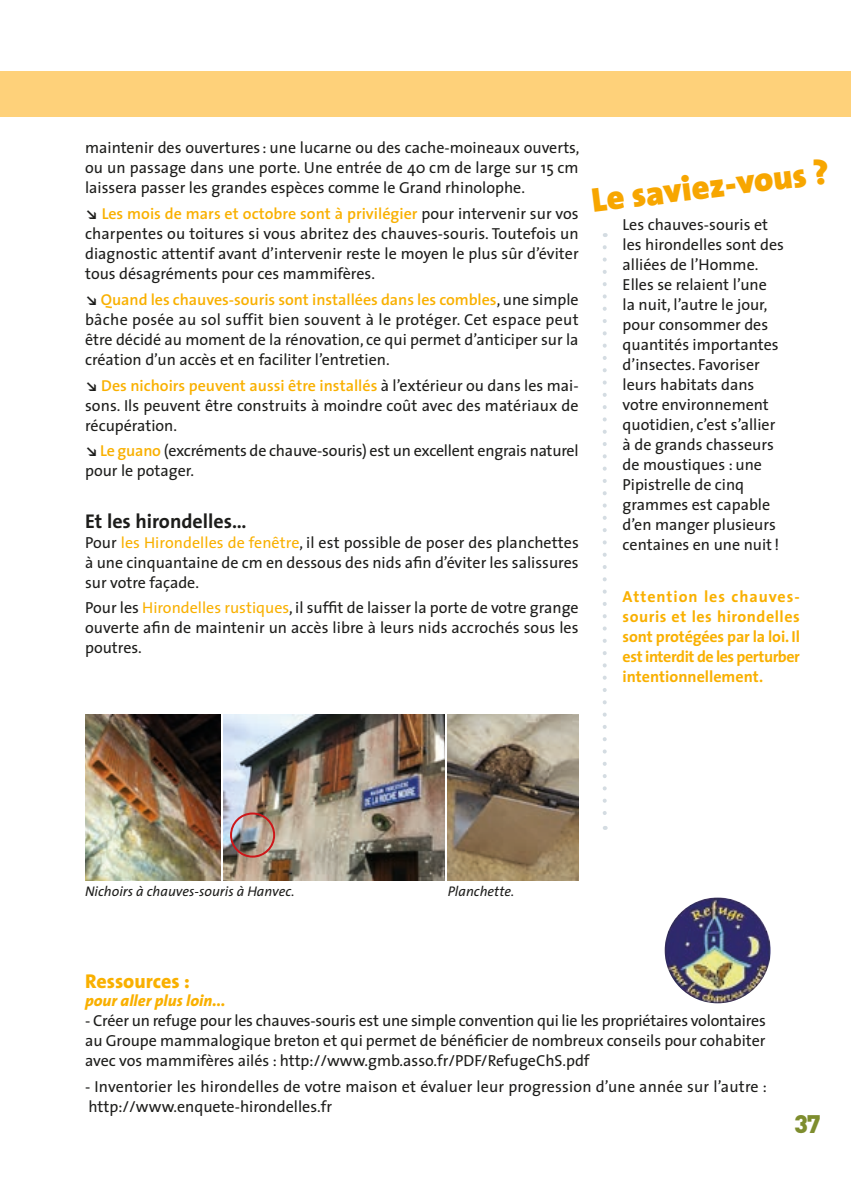
<style>
.page{position:relative;width:851px;height:1191px;background:#fff}
.page>*{position:absolute;margin:0;border:0;box-sizing:border-box;transform-origin:0 0}
.t1{font:900 34.6px "The Sans";color:#f7a600}
.t2{font:900 25px "DIN";color:#7e8d2e}
.t3{font:700 20px "The Sans";color:#1d1d1b}
.t4{font:800 20px "The Sans";color:#f9b000}
.t5{font:16px/20px "The Sans";color:#1d1d1b;text-align:justify}
.t6{font:700 16px/20px "The Sans";letter-spacing:-.01em;color:#f9b000;text-align:justify}
.t7{font:italic 800 16px "The Sans";color:#f9b000}
.t8{font:600 15.8px "The Sans";color:#f9b000}
.t9{font:italic 14px "The Sans";color:#1d1d1b}
.s1{font-family:"Flesh Plain";font-weight:400;color:#1d1d1b}
.s2{font-weight:400;font-size:16px;color:#1d1d1b}
.s3{font-family:"Flesh Plain";font-size:15.8px}
.s4{font-weight:600;font-size:15.8px;color:#f9b000}
.s5{font-size:15.8px;color:#f9b000}
</style>
<div class="page">
<div style="left:0;top:71px;width:850px;height:45px;background:#fed17a"></div>
<svg style="left:602px;top:247px;width:4px;height:583px"></svg>
<img style="left:447px;top:714px;width:131px;height:166px">
<img style="left:85px;top:714px;width:135px;height:166px">
<img style="left:223px;top:714px;width:222px;height:166px">
<div style="left:230px;top:812px;width:45px;height:45px;border:2px solid #cd171a;border-radius:50%"></div>
<img style="left:664px;top:897px;width:106px;height:106px;border-radius:53px">
<p class="t5" style="left:85px;top:138px;width:495px">maintenir des ouvertures : une lucarne ou des cache-moineaux ouverts, ou un passage dans une porte. Une entrée de 40 cm de large sur 15 cm laissera passer les grandes espèces comme le Grand rhinolophe.</p>
<p class="t8" style="left:85px;top:201px;width:495px"><span class="s1">K</span> Les mois de mars et octobre sont à privilégier <span class="s2">pour intervenir sur vos</span></p>
<p class="t5" style="left:85px;top:223px;width:495px">charpentes ou toitures si vous abritez des chauves-souris. Toutefois un diagnostic attentif avant d’intervenir reste le moyen le plus sûr d’éviter tous désagréments pour ces mammifères.</p>
<p class="t8" style="left:85px;top:286px;width:495px"><span class="s1">K</span> Quand les chauves-souris sont installées dans les combles<span class="s2">, une simple</span></p>
<p class="t5" style="left:85px;top:309px;width:495px">bâche posée au sol suffit bien souvent à le protéger. Cet espace peut être décidé au moment de la rénovation, ce qui permet d’anticiper sur la création d’un accès et en faciliter l’entretien.</p>
<p class="t8" style="left:85px;top:372px;width:495px"><span class="s1">K</span> Des nichoirs peuvent aussi être installés <span class="s2">à l’extérieur ou dans les mai-</span></p>
<p class="t5" style="left:85px;top:395px;width:495px">sons. Ils peuvent être construits à moindre coût avec des matériaux de récupération.</p>
<p class="t5" style="left:85px;top:440px;width:495px"><span class="s3">K</span> <span class="s4">Le guano</span> (excréments de chauve-souris) est un excellent engrais naturel pour le potager.</p>
<p class="t3" style="left:85px;top:504px;width:163px">Et les hirondelles…</p>
<p class="t5" style="left:85px;top:532px;width:495px">Pour <span class="s5">les Hirondelles de fenêtre</span>, il est possible de poser des planchettes à une cinquantaine de cm en dessous des nids afin d’éviter les salissures sur votre façade.</p>
<p class="t5" style="left:85px;top:597px;width:495px">Pour les <span class="s5">Hirondelles rustiques</span>, il suffit de laisser la porte de votre grange ouverte afin de maintenir un accès libre à leurs nids accrochés sous les poutres.</p>
<h1 class="t1" style="left:588px;top:171px;width:241px;rotate:-7deg">Le saviez-vous ?</h1>
<p class="t5" style="left:622px;top:214px;width:163px;text-align:left">Les chauves-souris et les hirondelles sont des alliées de l’Homme.<br>Elles se relaient l’une<br>la nuit, l’autre le jour, pour consommer des quantités importantes d’insectes. Favoriser leurs habitats dans votre environnement quotidien, c’est s’allier à de grands chasseurs de moustiques : une<br>Pipistrelle de cinq grammes est capable d’en manger plusieurs centaines en une nuit!</p>
<p class="t6" style="left:622px;top:586px;width:179px">Attention les chauves&shy;souris et les hirondelles sont protégées par la loi. Il est interdit de les perturber intentionnellement.</p>
<p class="t9" style="left:85px;top:879px;width:211px">Nichoirs à chauves-souris à Hanvec.</p>
<p class="t9" style="left:447px;top:879px;width:68px">Planchette.</p>
<p class="t4" style="left:85px;top:964px;width:106px">Ressources :</p>
<p class="t7" style="left:85px;top:987px;width:142px">pour aller plus loin...</p>
<p class="t5" style="left:85px;top:1010px;width:682px">- Créer un refuge pour les chauves-souris est une simple convention qui lie les propriétaires volontaires au Groupe mammalogique breton et qui permet de bénéficier de nombreux conseils pour cohabiter avec vos mammifères ailés : http://www.gmb.asso.fr/PDF/RefugeChS.pdf</p>
<p class="t5" style="left:85px;top:1075px;width:683px">- Inventorier les hirondelles de votre maison et évaluer leur progression d’une année sur l’autre : http://www.enquete-hirondelles.fr</p>
<h2 class="t2" style="left:794px;top:1106px;width:28px">37</h2>
</div>
